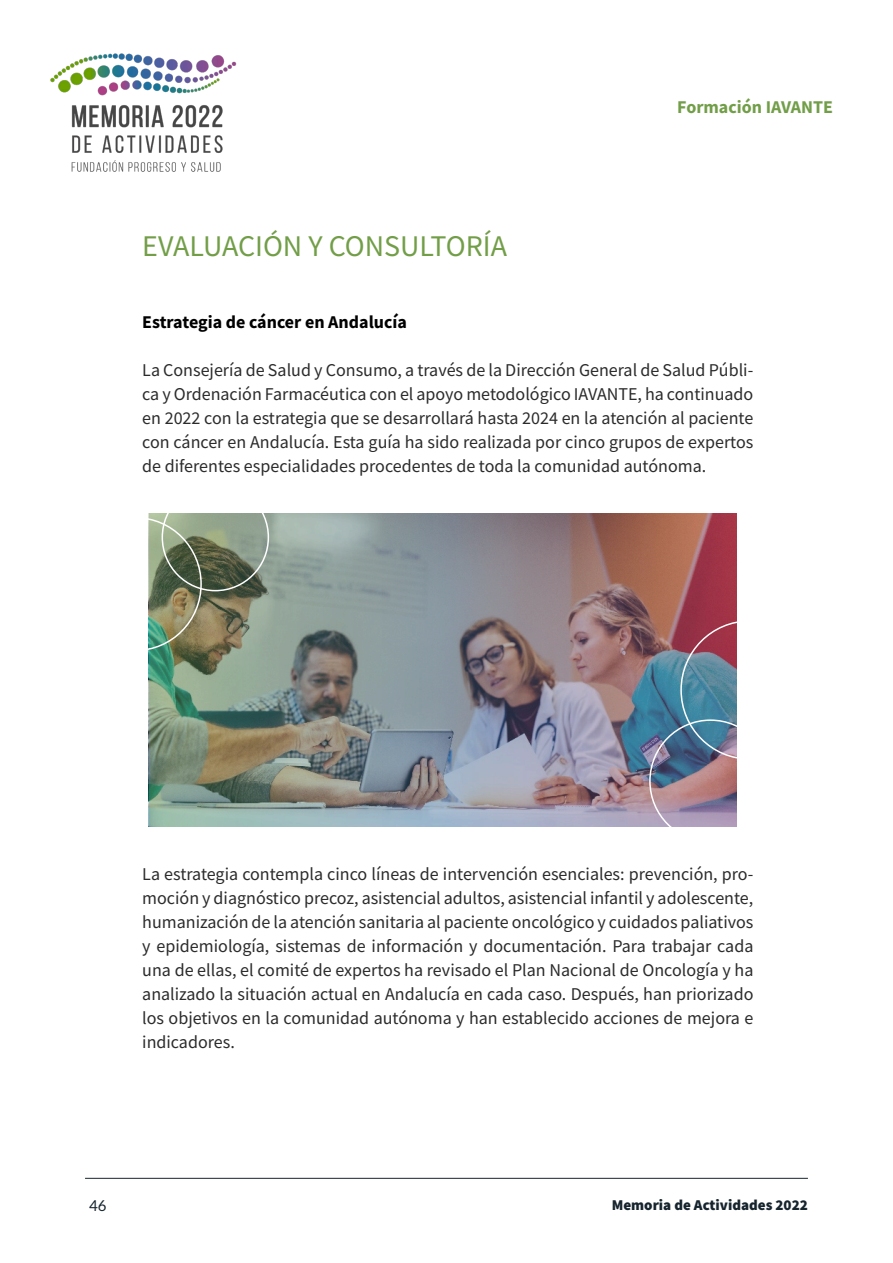
<style>
.page{position:relative;width:893px;height:1263px;background:#fff}
.page>*{position:absolute;margin:0;border:0;box-sizing:border-box;transform-origin:0 0}
.t1{font:30px "Source Sans Pro";color:#729e48}
.t2{font:18px/24px "Source Sans Pro";color:#2b2b2b;text-align:justify}
.t3{font:700 18px "Source Sans Pro";color:#000}
.t4{font:700 18px "Source Sans Pro";color:#729e48}
.t5{font:900 15px "Source Sans Pro";color:#16242e}
.t6{font:15px "Lato";color:#16242e}
</style>
<div class="page">
<hr style="left:85px;top:1178px;width:723px;height:1px;background:#16242e">
<img style="left:50px;top:53px;width:187px;height:119px">
<img style="left:150px;top:514px;width:586px;height:312px">
<div style="left:649px;top:719px;width:123px;height:124px;border:2px solid #fff;border-radius:50%"></div>
<div style="left:162px;top:483px;width:107px;height:108px;border:2px solid #fff;border-radius:50%"></div>
<h1 class="t1" style="left:142px;top:227px;width:366px">EVALUACIÓN Y CONSULTORÍA</h1>
<p class="t4" style="left:677px;top:95px;width:157px">Formación IAVANTE</p>
<p class="t3" style="left:142px;top:310px;width:266px">Estrategia de cáncer en Andalucía</p>
<p class="t2" style="left:142px;top:358px;width:613px">La Consejería de Salud y Consumo, a través de la Dirección General de Salud Públi&shy;ca y Ordenación Farmacéutica con el apoyo metodológico IAVANTE, ha continuado en 2022 con la estrategia que se desarrollará hasta 2024 en la atención al paciente con cáncer en Andalucía. Esta guía ha sido realizada por cinco grupos de expertos de diferentes especialidades procedentes de toda la comunidad autónoma.</p>
<p class="t2" style="left:142px;top:862px;width:613px">La estrategia contempla cinco líneas de intervención esenciales: prevención, pro&shy;moción y diagnóstico precoz, asistencial adultos, asistencial infantil y adolescente, humanización de la atención sanitaria al paciente oncológico y cuidados paliativos y epidemiología, sistemas de información y documentación. Para trabajar cada una de ellas, el comité de expertos ha revisado el Plan Nacional de Oncología y ha analizado la situación actual en Andalucía en cada caso. Después, han priorizado los objetivos en la comunidad autónoma y han establecido acciones de mejora e indicadores.</p>
<p class="t6" style="left:89px;top:1197px;width:19px">46</p>
<p class="t5" style="left:612px;top:1195px;width:198px">Memoria de Actividades 2022</p>
</div>
